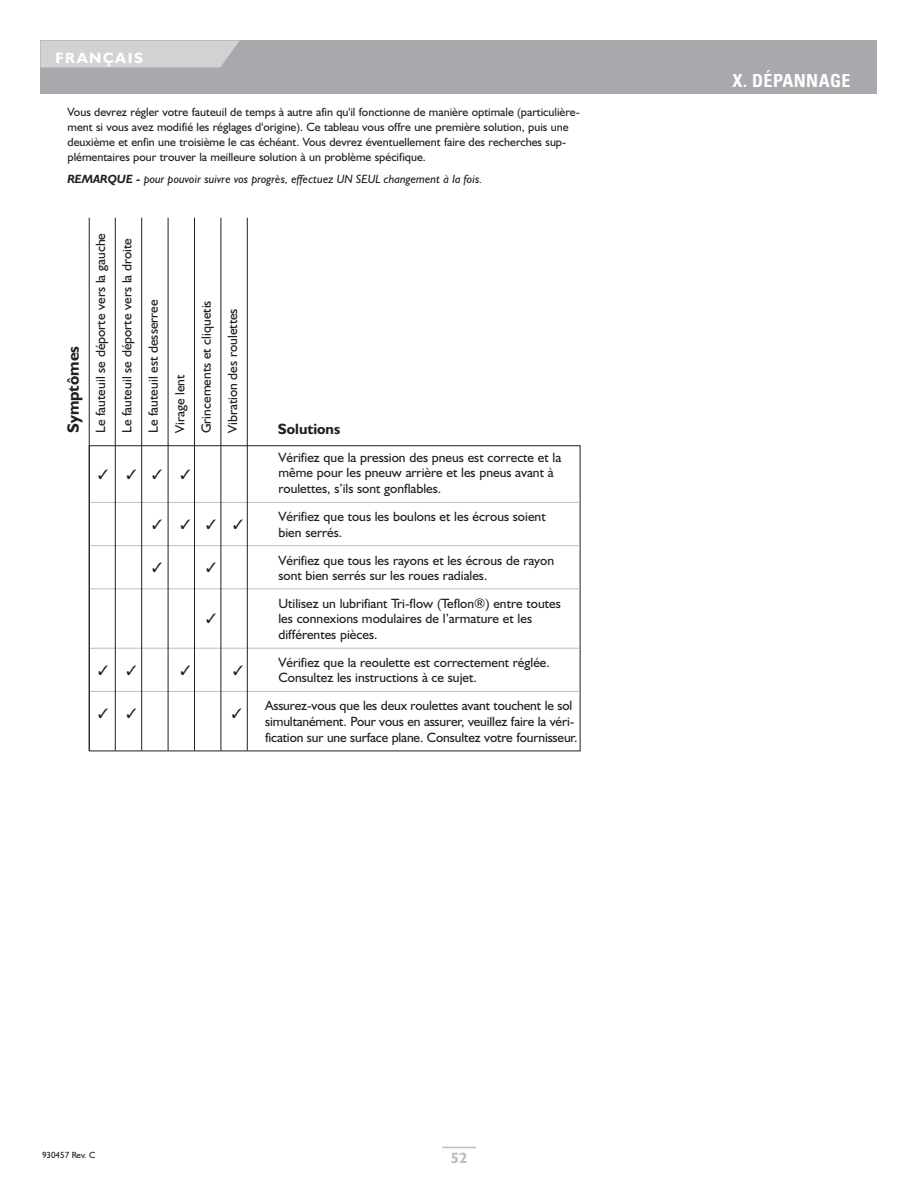
<style>
.page{position:relative;width:918px;height:1188px;background:#fff}
.page>*{position:absolute;margin:0;border:0;box-sizing:border-box;transform-origin:0 0}
.t1{font:700 condensed 18px "Univers";letter-spacing:.02em;color:#fff}
.t2{font:700 16.5px "Humanist 521 BT";color:#231f20}
.t3{font:700 15px "Humanist 521 BT";color:#231f20}
.t4{font:700 15px "Humanist 521 BT";letter-spacing:.11em;color:#fff}
.t5{font:700 15px "Humanist 521 BT";color:#bcbdc0}
.t6{font:13.5px/15.8px "Humanist 521 BT";color:#231f20}
.t7{font:13.5px "Zapf Dingbats ITC";color:#231f20}
.t8{font:12px/15px "Humanist 521 BT";color:#231f20}
.t9{font:italic 12px "Humanist 521 BT";color:#231f20}
.t10{font:9px "Humanist 521 BT";color:#231f20}
.s1{font-weight:700}
</style>
<div class="page">
<div style="left:40px;top:40px;width:838px;height:54px;background:#a8a9ad"></div>
<svg style="left:40px;top:40px;width:200px;height:28px;background:#cdced0"></svg>
<hr style="left:442px;top:1147px;width:34px;height:1px;background:#bcbdc0">
<hr style="left:90px;top:502px;width:490px;height:1px;background:#bcbdc0">
<hr style="left:90px;top:545px;width:490px;height:1px;background:#bcbdc0">
<hr style="left:90px;top:588px;width:490px;height:1px;background:#bcbdc0">
<hr style="left:90px;top:648px;width:490px;height:1px;background:#bcbdc0">
<hr style="left:90px;top:691px;width:490px;height:1px;background:#bcbdc0">
<hr style="left:89px;top:218px;width:1px;height:532px;background:#231f20">
<hr style="left:115px;top:218px;width:1px;height:532px;background:#231f20">
<hr style="left:141px;top:218px;width:1px;height:532px;background:#231f20">
<hr style="left:168px;top:218px;width:1px;height:532px;background:#231f20">
<hr style="left:194px;top:218px;width:1px;height:532px;background:#231f20">
<hr style="left:221px;top:218px;width:1px;height:532px;background:#231f20">
<hr style="left:247px;top:218px;width:1px;height:532px;background:#231f20">
<svg style="left:114px;top:665px;width:2px;height:10px"></svg>
<svg style="left:114px;top:708px;width:2px;height:10px"></svg>
<p class="t4" style="left:56px;top:52px;width:89px">FRANÇAIS</p>
<p class="t8" style="left:67px;top:106px;width:514px">Vous devrez régler votre fauteuil de temps à autre afin qu'il fonctionne de manière optimale (particulière&shy;ment si vous avez modifié les réglages d'origine). Ce tableau vous offre une première solution, puis une deuxième et enfin une troisième le cas échéant. Vous devrez éventuellement faire des recherches sup&shy;plémentaires pour trouver la meilleure solution à un problème spécifique.</p>
<p class="t9" style="left:67px;top:175px;width:416px"><span class="s1">REMARQUE -</span> pour pouvoir suivre vos progrès, effectuez UN SEUL changement à la fois.</p>
<p class="t2" style="left:67px;top:433px;width:89px;rotate:-90deg">Symptômes</p>
<p class="t6" style="left:89px;top:433px;width:202px;line-height:26.4px;rotate:-90deg">Le fauteuil se déporte vers la gauche<br>Le fauteuil se déporte vers la droite<br>Le fauteuil est desserree<br>Virage lent<br>Grincements et cliquetis<br>Vibration des roulettes</p>
<p class="t7" style="left:98px;top:466px;width:66px">✓✓✓</p>
<p class="t3" style="left:278px;top:424px;width:64px">Solutions</p>
<p class="t6" style="left:278px;top:451px;width:284px">Vérifiez que la pression des pneus est correcte et la même pour les pneuw arrière et les pneus avant à roulettes, s’ils sont gonflables.</p>
<p class="t7" style="left:152px;top:516px;width:93px">✓ ✓✓✓</p>
<p class="t6" style="left:278px;top:511px;width:269px;line-height:15.1px">Vérifiez que tous les boulons et les écrous soient bien serrés.</p>
<p class="t6" style="left:278px;top:554px;width:277px;line-height:15.1px">Vérifiez que tous les rayons et les écrous de rayon sont bien serrés sur les roues radiales.</p>
<p class="t6" style="left:278px;top:597px;width:284px">Utilisez un lubrifiant Tri-flow (Teflon®) entre toutes les connexions modulaires de l’armature et les différentes pièces.</p>
<p class="t6" style="left:278px;top:657px;width:273px;line-height:15.1px">Vérifiez que la reoulette est correctement réglée.<br>Consultez les instructions à ce sujet.</p>
<p class="t6" style="left:265px;top:699px;width:314px">Assurez-vous que les deux roulettes avant touchent le sol simultanément. Pour vous en assurer, veuillez faire la véri&shy;fication sur une surface plane. Consultez votre fournisseur.</p>
<h1 class="t1" style="left:733px;top:74px;width:119px">X. DÉPANNAGE</h1>
<p class="t10" style="left:42px;top:1152px;width:55px">930457 Rev. C</p>
<p class="t5" style="left:451px;top:1152px;width:18px">52</p>
</div>
